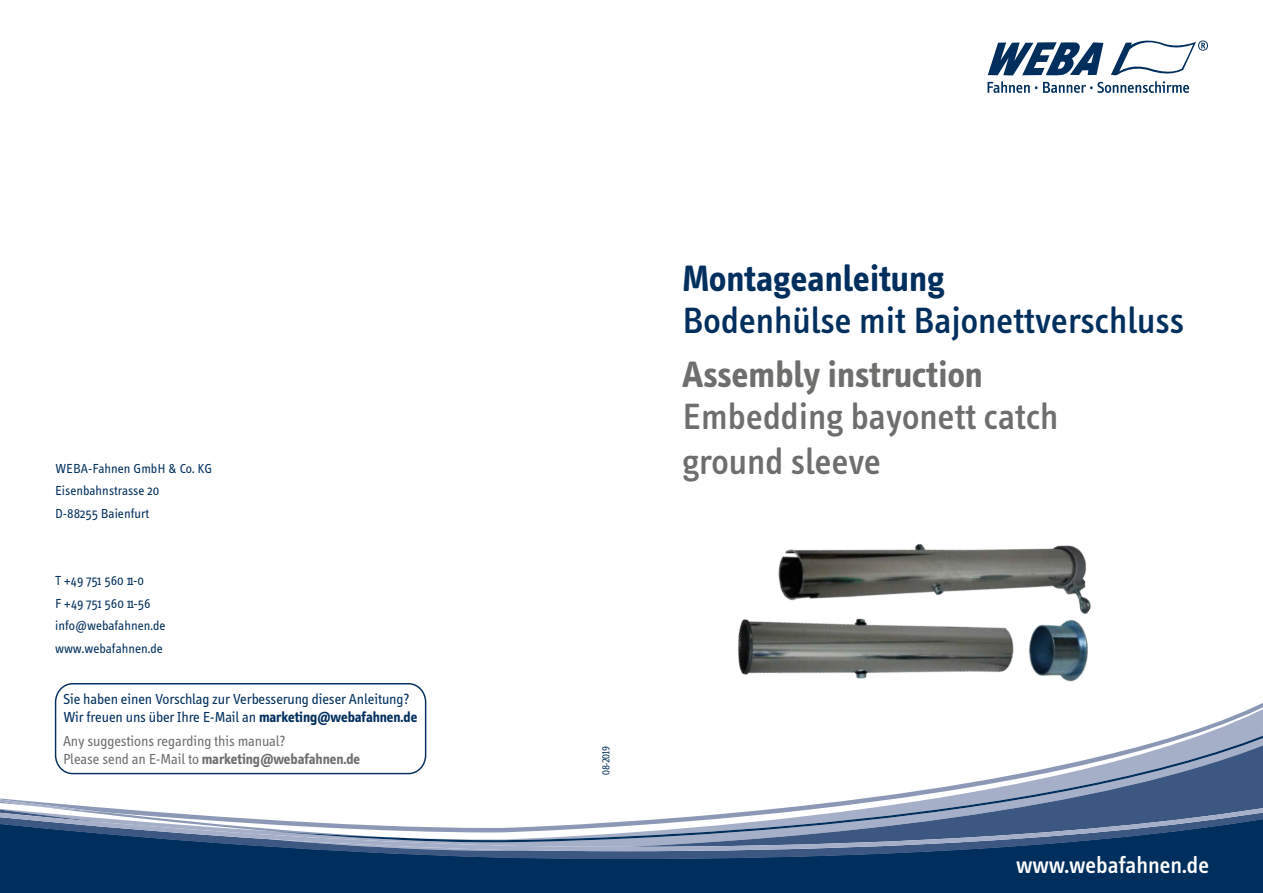
<style>
.page{position:relative;width:1263px;height:893px;background:#fff}
.page>*{position:absolute;margin:0;border:0;box-sizing:border-box;transform-origin:0 0}
.t1{font:500 37.5px/45px "Info Text";color:#6e6e6d}
.t2{font:500 37.5px "Info Text";color:#002f5e}
.t3{font:700 37.5px "Info Text";color:#6e6e6d}
.t4{font:700 37.5px "Info Text";color:#002f5e}
.t5{font:500 24px "Info Text";color:#fff}
.t6{font:15px/18px "Info Normal";color:#002f5e}
.t7{font:700 15px "Info";color:#6e6e6d}
.t8{font:15px "Info Normal";color:#6e6e6d}
.t9{font:13.5px/22.5px "Info Text Normal";color:#002f5e}
.t10{font:10.5px "Info Normal";color:#002f5e}
.s1{font-family:"Info";font-weight:700}
.s2{font-family:"Info Normal";font-weight:400}
</style>
<div class="page">
<div style="left:0;top:851px;width:1263px;height:42px;background:#002f5e"></div>
<svg style="left:0;top:838px;width:1263px;height:13px"></svg>
<svg style="left:270px;top:832px;width:993px;height:10px"></svg>
<svg style="left:0;top:694px;width:1263px;height:138px"></svg>
<svg style="left:0;top:774px;width:107px;height:38px"></svg>
<svg style="left:987px;top:40px;width:221px;height:53px"></svg>
<div style="left:55px;top:683px;width:371px;height:91px;border:1px solid #002f5e;border-radius:18px"></div>
<img style="left:666px;top:694px;width:232px;height:118px">
<img style="left:898px;top:694px;width:331px;height:123px">
<img style="left:733px;top:543px;width:417px;height:216px">
<p class="t9" style="left:55px;top:457px;width:159px">WEBA-Fahnen GmbH &amp; Co. KG<br>Eisenbahnstrasse 20<br>D-88255 Baienfurt</p>
<p class="t9" style="left:55px;top:570px;width:112px">T +49 751 560 11-0<br>F +49 751 560 11-56 info@webafahnen.de www.webafahnen.de</p>
<p class="t6" style="left:63px;top:690px;width:356px">Sie haben einen Vorschlag zur Verbesserung dieser Anleitung?<br>Wir freuen uns über Ihre E-Mail an <span class="s1">marketing@webafahnen.de</span></p>
<p class="t8" style="left:63px;top:732px;width:224px">Any suggestions regarding this manual?</p>
<p class="t7" style="left:63px;top:750px;width:299px"><span class="s2">Please send an E-Mail to</span> marketing@webafahnen.de</p>
<h1 class="t4" style="left:682px;top:257px;width:264px">Montageanleitung</h1>
<h1 class="t2" style="left:682px;top:299px;width:503px">Bodenhülse mit Bajonettverschluss</h1>
<h1 class="t3" style="left:682px;top:353px;width:302px">Assembly instruction</h1>
<h1 class="t1" style="left:682px;top:394px;width:377px">Embedding bayonett catch ground sleeve</h1>
<p class="t10" style="left:600px;top:774px;width:30px;rotate:-90deg">08-2019</p>
<h2 class="t5" style="left:1016px;top:852px;width:195px">www.webafahnen.de</h2>
</div>
